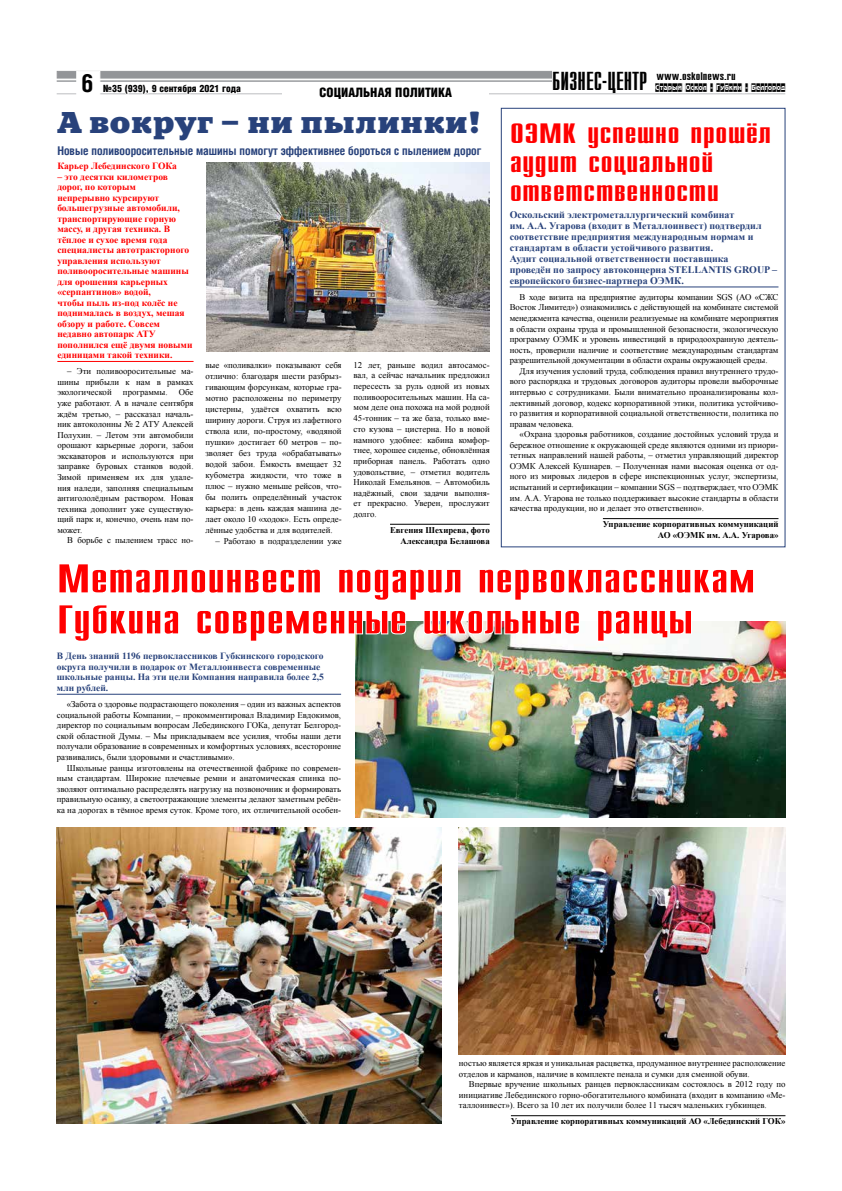
<style>
.page{position:relative;width:842px;height:1191px;background:#fff}
.page>*{position:absolute;margin:0;border:0;box-sizing:border-box;transform-origin:0 0}
.t1{font:40px/41px "Compact C";color:#f00;scale:1.6 1}
.t2{font:30px "Xenia Extended C";color:#28427b}
.t3{font:28px/29px "Compact C";color:#f00;scale:1.6 1}
.t4{font:26px "Compact C";color:#000}
.t5{font:700 25px "Helios Cond";color:#000}
.t6{font:900 13px "Helios Cond";color:#000}
.t7{font:700 12px "Helios Cond";color:#28427b}
.t8{font:11px "Compact C";color:#000;scale:1.5 1}
.t9{font:700 10px/11px "Times New Roman";color:#28427b}
.t10{font:900 10px "Helios Cond";color:#000}
.t11{font:700 9.5px/10.5px "Times New Roman";color:#f00}
.t12{font:700 9.5px/10.5px "Times New Roman";color:#28427b}
.t13{font:8.8px/10.6px "Times New Roman";color:#000;text-align:justify}
.t14{font:700 8.8px/10.6px "Times New Roman";color:#000;text-align:right}
.t15{font:7px "Adver Gothic Cameo C";letter-spacing:.1em;color:#000;scale:.8 1}
</style>
<div class="page">
<div style="left:57px;top:71px;width:728px;height:7px;background:#939598"></div>
<hr style="left:57px;top:78px;width:728px;height:1px;background:#bcbec0">
<hr style="left:57px;top:80px;width:728px;height:1px;background:#bcbec0">
<hr style="left:57px;top:81px;width:728px;height:1px;background:#a7a9ac">
<hr style="left:57px;top:93px;width:728px;height:1px;background:#bcbec0">
<div style="left:76px;top:71px;width:24px;height:25px;background:#fff"></div>
<div style="left:552px;top:71px;width:234px;height:22px;background:#fff"></div>
<svg style="left:654px;top:93px;width:132px;height:1px"></svg>
<svg style="left:101px;top:76px;width:142px;height:19px"></svg>
<div style="left:283px;top:86px;width:206px;height:15px;background:#fff"></div>
<img style="left:355px;top:622px;width:431px;height:196px">
<hr style="left:57px;top:693px;width:284px;height:1px;background:#28427b">
<svg style="left:355px;top:621px;width:400px;height:21px"></svg>
<img style="left:57px;top:827px;width:384px;height:296px">
<img style="left:459px;top:827px;width:326px;height:227px">
<hr style="left:511px;top:1115px;width:274px;height:1px;background:#000">
<hr style="left:57px;top:361px;width:137px;height:1px;background:#f00">
<img style="left:206px;top:163px;width:284px;height:188px">
<hr style="left:390px;top:524px;width:100px;height:1px;background:#000">
<hr style="left:510px;top:286px;width:268px;height:1px;background:#28427b">
<hr style="left:603px;top:518px;width:175px;height:1px;background:#000">
<div style="left:501px;top:108px;width:284px;height:439px;border:1px solid #28427b"></div>
<h3 class="t5" style="left:81px;top:69px;width:13px">6</h3>
<p class="t10" style="left:103px;top:83px;width:139px">№35 (939), 9 сентября 2021 года</p>
<h3 class="t6" style="left:320px;top:86px;width:134px">СОЦИАЛЬНАЯ ПОЛИТИКА</h3>
<h2 class="t2" style="left:57px;top:103px;width:425px">А вокруг – ни пылинки!</h2>
<h3 class="t7" style="left:57px;top:144px;width:425px">Новые поливооросительные машины помогут эффективнее бороться с пылением дорог</h3>
<p class="t11" style="left:57px;top:160px;width:121px">Карьер Лебединского ГОКа</p>
<p class="t11" style="left:57px;top:171px;width:137px">– это десятки километров дорог, по которым<br>непрерывно курсируют большегрузные автомобили, транспортирующие горную массу, и другая техника. В тёплое и сухое время года специалисты автотракторного управления используют поливооросительные машины для орошения карьерных «серпантинов» водой,<br>чтобы пыль из-под колёс не поднималась в воздух, мешая обзору и работе. Совсем недавно автопарк АТУ пополнился ещё двумя новыми единицами такой техники.</p>
<p class="t13" style="left:57px;top:366px;width:138px;text-indent:10px">– Эти поливооросительные ма&shy;шины прибыли к нам в рамках экологической</p>
<p class="t13" style="left:57px;top:387px;width:138px;text-indent:122px">Обе уже работают. А в начале сентября ждём третью, – рассказал началь&shy;ник автоколонны № 2 АТУ Алексей Полухин. – Летом эти автомобили орошают карьерные дороги, забои экскаваторов и используются при заправке буровых станков водой.<br>Зимой применяем их для удале&shy;ния наледи, заполняя специальным антигололёдным раствором. Новая техника дополнит уже существую&shy;щий парк и, конечно, очень нам по&shy;может.</p>
<p class="t13" style="left:67px;top:535px;width:128px">В борьбе с пылением трасс но-</p>
<p class="t13" style="left:123px;top:387px;width:46px">программы.</p>
<p class="t13" style="left:205px;top:359px;width:138px;line-height:11px">вые «поливалки» показывают себя отлично: благодаря шести разбрыз&shy;гивающим форсункам, которые гра&shy;мотно расположены по периметру цистерны, удаётся охватить всю ширину дороги. Струя из лафетного ствола или, по-простому, «водяной пушки» достигает 60 метров – по&shy;зволяет без труда «обрабатывать» водой забои. Ёмкость вмещает 32 кубометра жидкости, что тоже в плюс – нужно меньше рейсов, что&shy;бы полить определённый участок карьера: в день каждая машина де&shy;лает около 10 «ходок». Есть опреде&shy;лённые удобства и для водителей.</p>
<p class="t13" style="left:215px;top:535px;width:128px">– Работаю в подразделении уже</p>
<p class="t13" style="left:354px;top:359px;width:138px">12 лет, раньше водил автосамос&shy;вал, а сейчас начальник предложил пересесть за руль одной из новых поливооросительных машин. На са&shy;мом деле она похожа на мой родной 45-тонник – та же база, только вме&shy;сто кузова – цистерна. Но в новой намного удобнее: кабина комфор&shy;тнее, хорошее сиденье, обновлённая приборная панель. Работать одно удовольствие, – отметил водитель Николай Емельянов. – Автомобиль надёжный, свои задачи выполня&shy;ет прекрасно. Уверен, прослужит долго.</p>
<p class="t14" style="left:390px;top:524px;width:101px">Евгения Шехирева, фото<br>Александра Белашова</p>
<h3 class="t4" style="left:552px;top:68px;width:96px">БИЗНЕС-ЦЕНТР</h3>
<p class="t15" style="left:656px;top:83px;width:164px">Старый Оскол - Губкин - Белгород</p>
<p class="t8" style="left:656px;top:70px;width:54px">www.oskolnews.ru</p>
<h3 class="t3" style="left:510px;top:120px;width:165px">ОЭМК успешно прошёл аудит социальной ответственности</h3>
<p class="t9" style="left:510px;top:208px;width:269px">Оскольский электрометаллургический комбинат<br>им. А.А. Угарова (входит в Металлоинвест) подтвердил соответствие предприятия международным нормам и стандартам в области устойчивого развития.<br>Аудит социальной ответственности поставщика<br>проведён по запросу автоконцерна STELLANTIS GROUP – европейского бизнес-партнера ОЭМК.</p>
<p class="t13" style="left:510px;top:291px;width:270px;text-indent:10px">В ходе визита на предприятие аудиторы компании SGS (АО «СЖС Восток Лимитед») ознакомились с действующей на комбинате системой менеджмента качества, оценили реализуемые на комбинате мероприятия в области охраны труда и промышленной безопасности, экологическую программу ОЭМК и уровень инвестиций в природоохранную деятель&shy;ность, проверили наличие и соответствие международным стандартам разрешительной документации в области охраны окружающей среды.</p>
<p class="t13" style="left:510px;top:365px;width:270px;text-indent:10px">Для изучения условий труда, соблюдения правил внутреннего трудо&shy;вого распорядка и трудовых договоров аудиторы провели выборочные интервью с сотрудниками. Были внимательно проанализированы кол&shy;лективный договор, кодекс корпоративной этики, политика устойчиво&shy;го развития и корпоративной социальной ответственности, политика по правам человека.</p>
<p class="t13" style="left:510px;top:429px;width:270px;text-indent:10px">«Охрана здоровья работников, создание достойных условий труда и бережное отношение к окружающей среде являются одними из приори&shy;тетных направлений нашей работы, – отметил управляющий директор ОЭМК Алексей Кушнарев. – Полученная нами высокая оценка от од&shy;ного из мировых лидеров в сфере инспекционных услуг, экспертизы, испытаний и сертификации – компании SGS – подтверждает, что ОЭМК им. А.А. Угарова не только поддерживает высокие стандарты в области качества продукции, но и делает это ответственно».</p>
<p class="t14" style="left:603px;top:519px;width:177px">Управление корпоративных коммуникаций<br>АО «ОЭМК им. А.А. Угарова»</p>
<h1 class="t1" style="left:57px;top:559px;width:438px">Металлоинвест подарил первоклассникам<br>Губкина современные школьные ранцы</h1>
<p class="t12" style="left:57px;top:650px;width:269px">В День знаний 1196 первоклассников Губкинского городского округа получили в подарок от Металлоинвеста современные школьные ранцы. На эти цели Компания направила более 2,5 млн рублей.</p>
<p class="t13" style="left:57px;top:699px;width:286px;text-indent:10px">«Забота о здоровье подрастающего поколения – один из важных аспектов социальной работы Компании, – прокомментировал Владимир Евдокимов, директор по социальным вопросам Лебединского ГОКа, депутат Белгород&shy;ской областной Думы. – Мы прикладываем все усилия, чтобы наши дети получали образование в современных и комфортных условиях, всесторонне развивались, были здоровыми и счастливыми».</p>
<p class="t13" style="left:57px;top:762px;width:286px;text-indent:10px">Школьные ранцы изготовлены на отечественной фабрике по современ&shy;ным стандартам. Широкие плечевые ремни и анатомическая спинка по&shy;зволяют оптимально распределять нагрузку на позвоночник и формировать правильную осанку, а светоотражающие элементы делают заметным ребён&shy;ка на дорогах в тёмное время суток. Кроме того, их отличительной особен-</p>
<p class="t13" style="left:459px;top:1057px;width:328px">ностью является яркая и уникальная расцветка, продуманное внутреннее расположение отделов и карманов, наличие в комплекте пенала и сумки для сменной обуви.</p>
<p class="t13" style="left:459px;top:1078px;width:328px;text-indent:10px">Впервые вручение школьных ранцев первоклассникам состоялось в 2012 году по инициативе Лебединского горно-обогатительного комбината (входит в компанию «Ме&shy;таллоинвест»). Всего за 10 лет их получили более 11 тысяч маленьких губкинцев.</p>
<p class="t14" style="left:511px;top:1116px;width:276px">Управление корпоративных коммуникаций АО «Лебединский ГОК»</p>
</div>
